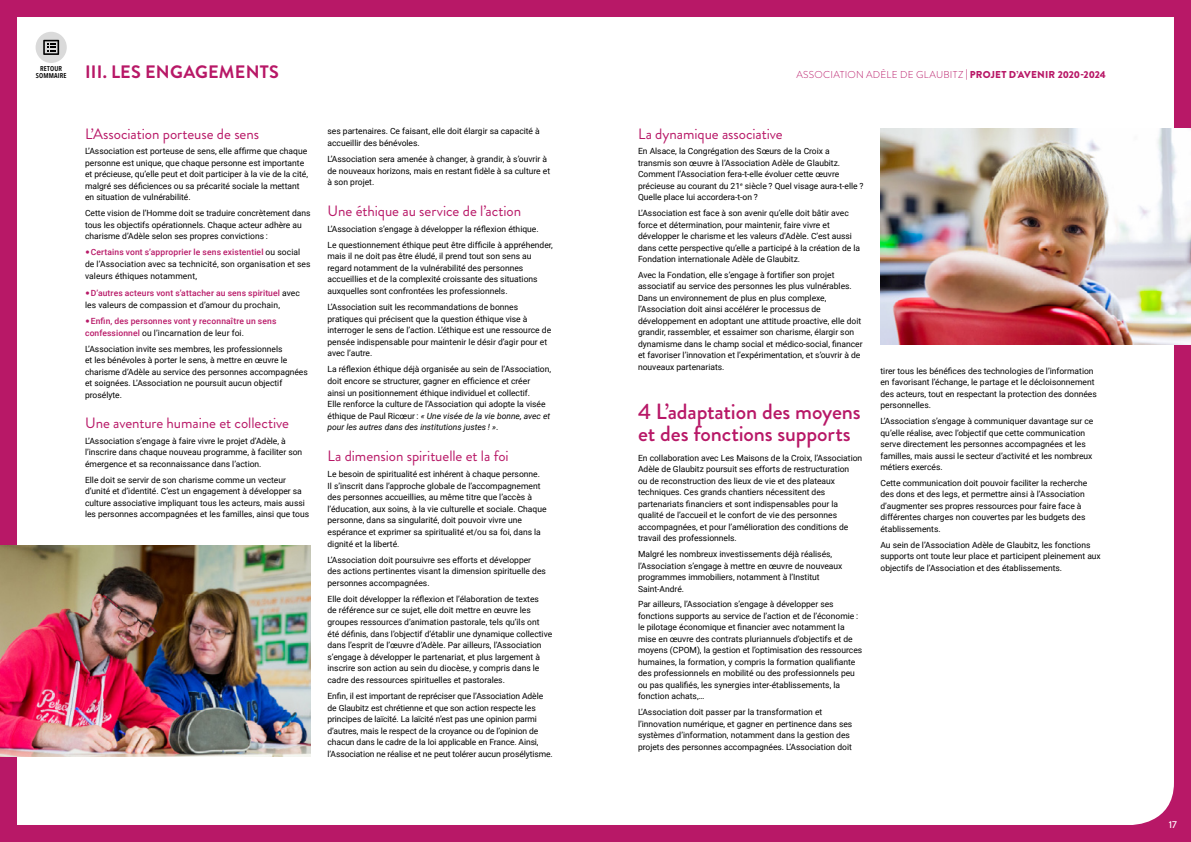
<style>
.page{position:relative;width:1191px;height:842px;background:#b81867}
.page>*{position:absolute;margin:0;border:0;box-sizing:border-box;transform-origin:0 0}
.t1{font:500 22px/22px "Brandon Grotesque";letter-spacing:-.005em;color:#b81867}
.t2{font:700 18px "Brandon Grotesque";letter-spacing:.01em;color:#b81867}
.t3{font:15px "Brandon Grotesque";letter-spacing:-.005em;color:#b81867}
.t4{font:300 10px "Brandon Grotesque";letter-spacing:.025em;color:#b81867}
.t5{font:500 10px "Brandon Grotesque";color:#fff}
.t6{font:8.5px/11.5px "Roboto";color:#000}
.t7{font:500 8.5px/12px "Roboto";letter-spacing:.015em;color:#b81867}
.t8{font:600 7px/7px "Avenir Next Condensed";letter-spacing:.02em;color:#000;text-align:center}
.s1{font-family:"Lato";color:#b81867}
.s2{font-weight:500;color:#b81867}
.s3{font-family:"Lato";font-weight:400}
.s4{font-weight:400;color:#000}
.s5{font-style:italic}
.s6{font-weight:500}
.s7{font-weight:900}
</style>
<div class="page">
<div style="left:17px;top:17px;width:1157px;height:808px;background:#fff"></div>
<img style="left:880px;top:128px;width:311px;height:217px">
<img style="left:0;top:546px;width:310px;height:211px">
<div style="left:36px;top:32px;width:31px;height:31px;background:#dadada;border-radius:50%"></div>
<svg style="left:43px;top:40px;width:16px;height:15px"></svg>
<p class="t8" style="left:36px;top:65px;width:32px">RETOUR<br>SOMMAIRE</p>
<h2 class="t2" style="left:85px;top:59px;width:195px">III. LES ENGAGEMENTS</h2>
<h3 class="t3" style="left:85px;top:123px;width:175px">L’Association porteuse de sens</h3>
<p class="t6" style="left:85px;top:145px;width:224px">L’Association est porteuse de sens, elle affirme que chaque personne est unique, que chaque personne est importante et précieuse, qu’elle peut et doit participer à la vie de la cité, malgré ses déficiences ou sa précarité sociale la mettant en situation de vulnérabilité.</p>
<p class="t6" style="left:85px;top:207px;width:227px">Cette vision de l’Homme doit se traduire concrètement dans tous les objectifs opérationnels. Chaque acteur adhère au charisme d’Adèle selon ses propres convictions :</p>
<p class="t6" style="left:85px;top:246px;width:227px;line-height:12px"><span class="s1">ҋ</span><span class="s2">Certains vont s’approprier le sens existentiel</span> ou social de l’Association avec sa technicité, son organisation et ses valeurs éthiques notamment,</p>
<p class="t6" style="left:85px;top:286px;width:216px;line-height:12px"><span class="s1">ҋ</span><span class="s2">D’autres acteurs vont s’attacher au sens spirituel</span> avec les valeurs de compassion et d’amour du prochain,</p>
<p class="t7" style="left:85px;top:314px;width:193px"><span class="s3">ҋ</span>Enfin, des personnes vont y reconnaître un sens confessionnel <span class="s4">ou l’incarnation de leur foi.</span></p>
<p class="t6" style="left:85px;top:342px;width:224px">L’Association invite ses membres, les professionnels<br>et les bénévoles à porter le sens, à mettre en œuvre le charisme d’Adèle au service des personnes accompagnées et soignées. L’Association ne poursuit aucun objectif prosélyte.</p>
<h3 class="t3" style="left:85px;top:413px;width:205px">Une aventure humaine et collective</h3>
<p class="t6" style="left:85px;top:435px;width:219px">L’Association s’engage à faire vivre le projet d’Adèle, à l’inscrire dans chaque nouveau programme, à faciliter son émergence et sa reconnaissance dans l’action.</p>
<p class="t6" style="left:85px;top:474px;width:225px">Elle doit se servir de son charisme comme un vecteur d’unité et d’identité. C’est un engagement à développer sa culture associative impliquant tous les acteurs, mais aussi les personnes accompagnées et les familles, ainsi que tous</p>
<p class="t6" style="left:327px;top:125px;width:214px">ses partenaires. Ce faisant, elle doit élargir sa capacité à accueillir des bénévoles.</p>
<p class="t6" style="left:327px;top:153px;width:224px">L’Association sera amenée à changer, à grandir, à s’ouvrir à de nouveaux horizons, mais en restant fidèle à sa culture et à son projet.</p>
<h3 class="t3" style="left:327px;top:200px;width:195px">Une éthique au service de l’action</h3>
<p class="t6" style="left:327px;top:220px;width:227px;line-height:15.9px">L’Association s’engage à développer la réflexion éthique.<br>Le questionnement éthique peut être difficile à appréhender,</p>
<p class="t6" style="left:327px;top:250px;width:212px">mais il ne doit pas être éludé, il prend tout son sens au regard notamment de la vulnérabilité des personnes accueillies et de la complexité croissante des situations auxquelles sont confrontées les professionnels.</p>
<p class="t6" style="left:327px;top:301px;width:225px">L’Association suit les recommandations de bonnes pratiques qui précisent que la question éthique vise à interroger le sens de l’action. L’éthique est une ressource de pensée indispensable pour maintenir le désir d’agir pour et avec l’autre.</p>
<p class="t6" style="left:327px;top:363px;width:225px">La réflexion éthique déjà organisée au sein de l’Association, doit encore se structurer, gagner en efficience et créer<br>ainsi un positionnement éthique individuel et collectif.<br>Elle renforce la culture de l’Association qui adopte la visée éthique de Paul Ricœur : <span class="s5">« Une visée de la vie bonne, avec et pour les autres dans des institutions justes ! »</span>.</p>
<h3 class="t3" style="left:327px;top:446px;width:183px">La dimension spirituelle et la foi</h3>
<p class="t6" style="left:327px;top:468px;width:221px">Le besoin de spiritualité est inhérent à chaque personne.<br>Il s’inscrit dans l’approche globale de l’accompagnement des personnes accueillies, au même titre que l’accès à l’éducation, aux soins, à la vie culturelle et sociale. Chaque personne, dans sa singularité, doit pouvoir vivre une espérance et exprimer sa spiritualité et/ou sa foi, dans la dignité et la liberté.</p>
<p class="t6" style="left:327px;top:553px;width:220px">L’Association doit poursuivre ses efforts et développer des actions pertinentes visant la dimension spirituelle des personnes accompagnées.</p>
<p class="t6" style="left:327px;top:592px;width:226px">Elle doit développer la réflexion et l’élaboration de textes<br>de référence sur ce sujet, elle doit mettre en œuvre les groupes ressources d’animation pastorale, tels qu’ils ont été définis, dans l’objectif d’établir une dynamique collective dans l’esprit de l’œuvre d’Adèle. Par ailleurs, l’Association s’engage à développer le partenariat, et plus largement à inscrire son action au sein du diocèse, y compris dans le cadre des ressources spirituelles et pastorales.</p>
<p class="t6" style="left:327px;top:690px;width:227px">Enfin, il est important de repréciser que l’Association Adèle de Glaubitz est chrétienne et que son action respecte les principes de laïcité. La laïcité n’est pas une opinion parmi d’autres, mais le respect de la croyance ou de l’opinion de chacun dans le cadre de la loi applicable en France. Ainsi, l’Association ne réalise et ne peut tolérer aucun prosélytisme.</p>
<p class="t4" style="left:796px;top:68px;width:311px">ASSOCIATION ADÈLE DE GLAUBITZ <span class="s6">|</span> <span class="s7">PROJET D’AVENIR 2020-2024</span></p>
<h3 class="t3" style="left:638px;top:123px;width:146px">La dynamique associative</h3>
<p class="t6" style="left:638px;top:145px;width:227px">En Alsace, la Congrégation des Sœurs de la Croix a transmis son œuvre à l’Association Adèle de Glaubitz.<br>Comment l’Association fera-t-elle évoluer cette œuvre précieuse au courant du 21<sup>e</sup> siècle ? Quel visage aura-t-elle ?<br>Quelle place lui accordera-t-on ?</p>
<p class="t6" style="left:638px;top:207px;width:224px">L’Association est face à son avenir qu’elle doit bâtir avec force et détermination, pour maintenir, faire vivre et développer le charisme et les valeurs d’Adèle. C’est aussi dans cette perspective qu’elle a participé à la création de la Fondation internationale Adèle de Glaubitz.</p>
<p class="t6" style="left:638px;top:269px;width:226px">Avec la Fondation, elle s’engage à fortifier son projet associatif au service des personnes les plus vulnérables.<br>Dans un environnement de plus en plus complexe, l’Association doit ainsi accélérer le processus de développement en adoptant une attitude proactive, elle doit grandir, rassembler, et essaimer son charisme, élargir son dynamisme dans le champ social et médico-social, financer et favoriser l’innovation et l’expérimentation, et s’ouvrir à de nouveaux partenariats.</p>
<h1 class="t1" style="left:638px;top:401px;width:224px">4 L’adaptation des moyens et des fonctions supports</h1>
<p class="t6" style="left:638px;top:452px;width:226px">En collaboration avec Les Maisons de la Croix, l’Association Adèle de Glaubitz poursuit ses efforts de restructuration<br>ou de reconstruction des lieux de vie et des plateaux techniques. Ces grands chantiers nécessitent des partenariats financiers et sont indispensables pour la qualité de l’accueil et le confort de vie des personnes accompagnées, et pour l’amélioration des conditions de travail des professionnels.</p>
<p class="t6" style="left:638px;top:548px;width:206px">Malgré les nombreux investissements déjà réalisés, l’Association s’engage à mettre en œuvre de nouveaux programmes immobiliers, notamment à l’Institut Saint-André.</p>
<p class="t6" style="left:638px;top:598px;width:226px">Par ailleurs, l’Association s’engage à développer ses fonctions supports au service de l’action et de l’économie : le pilotage économique et financier avec notamment la mise en œuvre des contrats pluriannuels d’objectifs et de moyens (CPOM), la gestion et l’optimisation des ressources humaines, la formation, y compris la formation qualifiante des professionnels en mobilité ou des professionnels peu ou pas qualifiés, les synergies inter-établissements, la fonction achats,…</p>
<p class="t6" style="left:638px;top:706px;width:216px">L’Association doit passer par la transformation et l’innovation numérique, et gagner en pertinence dans ses systèmes d’information, notamment dans la gestion des projets des personnes accompagnées. L’Association doit</p>
<p class="t6" style="left:880px;top:365px;width:218px">tirer tous les bénéfices des technologies de l’information en favorisant l’échange, le partage et le décloisonnement des acteurs, tout en respectant la protection des données personnelles.</p>
<p class="t6" style="left:880px;top:415px;width:214px">L’Association s’engage à communiquer davantage sur ce qu’elle réalise, avec l’objectif que cette communication serve directement les personnes accompagnées et les familles, mais aussi le secteur d’activité et les nombreux métiers exercés.</p>
<p class="t6" style="left:880px;top:477px;width:208px">Cette communication doit pouvoir faciliter la recherche des dons et des legs, et permettre ainsi à l’Association d’augmenter ses propres ressources pour faire face à différentes charges non couvertes par les budgets des établissements.</p>
<p class="t6" style="left:880px;top:538px;width:222px">Au sein de l’Association Adèle de Glaubitz, les fonctions supports ont toute leur place et participent pleinement aux objectifs de l’Association et des établissements.</p>
<p class="t5" style="left:1168px;top:817px;width:10px">17</p>
</div>
